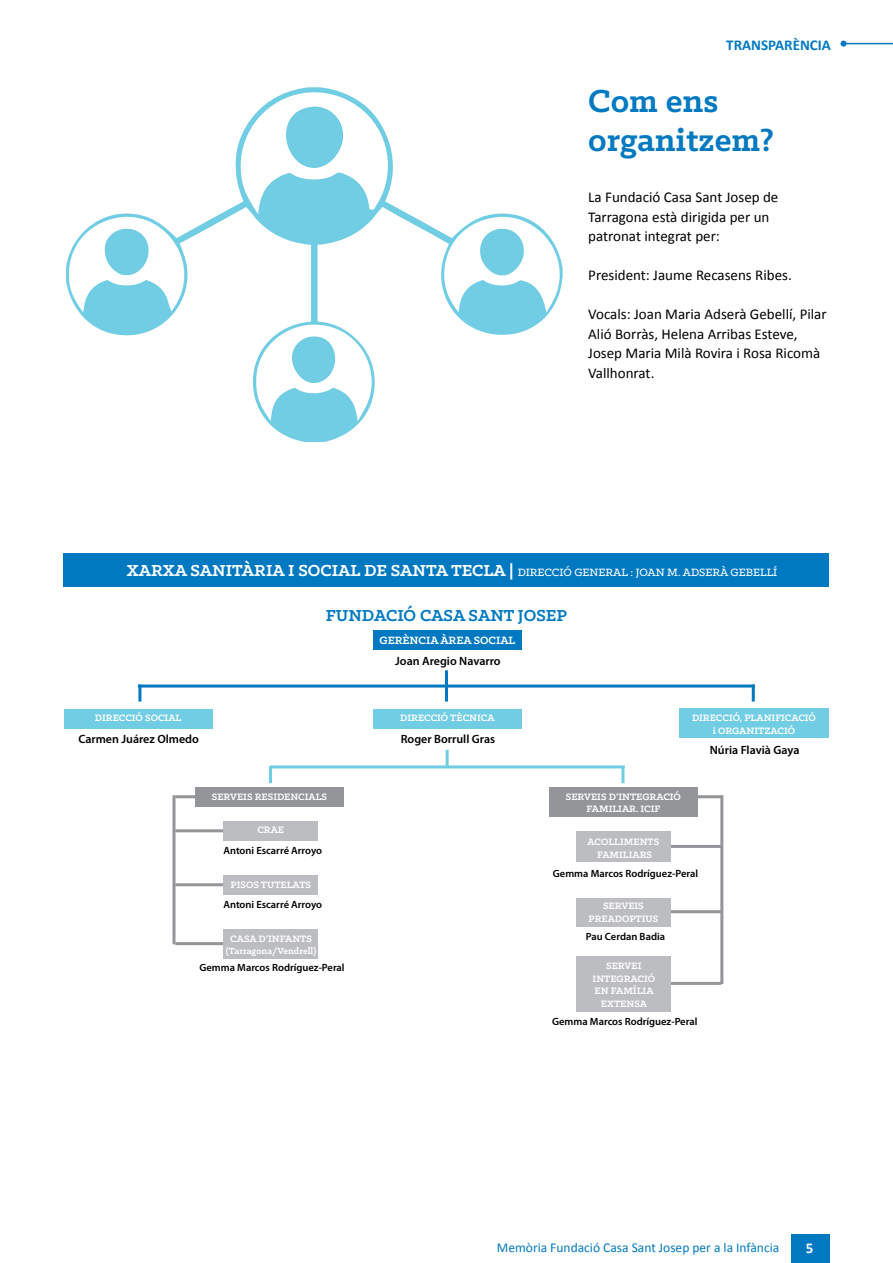
<style>
.page{position:relative;width:893px;height:1263px;background:#fff}
.page>*{position:absolute;margin:0;border:0;box-sizing:border-box;transform-origin:0 0}
.t1{font:700 36px/39px "Klinic Slab";color:#0079c1}
.t2{font:700 18px "Klinic Slab";color:#0079c1}
.t3{font:15px/19.5px "Calibri";color:#000}
.t4{font:700 15px "Calibri";color:#0079c1}
.t5{font:700 15px "Calibri";color:#fff}
.t6{font:13.5px "Calibri";color:#0079c1}
.t7{font:500 12px "Klinic Slab";color:#fff}
.t8{font:600 12px "Myriad Pro";color:#000}
.t9{font:700 12px "Klinic Slab";color:#fff}
.t10{font:700 10.5px/12.6px "Klinic Slab";color:#fff;text-align:center}
.t11{font:600 10.5px "Myriad Pro";color:#000}
.t12{font:700 10.05px "Klinic Slab";color:#fff}
.s1{font-weight:700;font-size:18px}
</style>
<div class="page">
<div style="left:791px;top:1234px;width:38px;height:29px;background:#0079c1"></div>
<hr style="left:843px;top:43px;width:50px;height:1px;background:#0079c1">
<svg style="left:840px;top:41px;width:6px;height:6px"></svg>
<svg style="left:66px;top:87px;width:497px;height:355px"></svg>
<hr style="left:175px;top:795px;width:33px;height:3px;background:#939598">
<hr style="left:175px;top:829px;width:53px;height:3px;background:#939598">
<hr style="left:175px;top:883px;width:53px;height:3px;background:#939598">
<hr style="left:175px;top:942px;width:53px;height:3px;background:#939598">
<hr style="left:688px;top:795px;width:33px;height:3px;background:#939598">
<hr style="left:665px;top:845px;width:56px;height:3px;background:#939598">
<hr style="left:664px;top:910px;width:57px;height:3px;background:#939598">
<hr style="left:664px;top:982px;width:57px;height:3px;background:#939598">
<div style="left:64px;top:553px;width:765px;height:33px;background:#0079c1"></div>
<div style="left:64px;top:709px;width:148px;height:19px;background:#70cde3"></div>
<div style="left:373px;top:709px;width:148px;height:19px;background:#70cde3"></div>
<div style="left:373px;top:630px;width:148px;height:20px;background:#0079c1"></div>
<div style="left:680px;top:709px;width:149px;height:29px;background:#70cde3"></div>
<div style="left:195px;top:787px;width:149px;height:20px;background:#939598"></div>
<div style="left:224px;top:821px;width:94px;height:20px;background:#bcbdc0"></div>
<div style="left:576px;top:831px;width:95px;height:31px;background:#bcbdc0"></div>
<div style="left:224px;top:875px;width:94px;height:19px;background:#bcbdc0"></div>
<div style="left:576px;top:898px;width:95px;height:28px;background:#bcbdc0"></div>
<div style="left:224px;top:929px;width:94px;height:29px;background:#bcbdc0"></div>
<div style="left:576px;top:956px;width:95px;height:55px;background:#bcbdc0"></div>
<div style="left:549px;top:787px;width:149px;height:29px;background:#939598"></div>
<hr style="left:445px;top:670px;width:3px;height:31px;background:#0079c1">
<hr style="left:446px;top:750px;width:3px;height:18px;background:#70cde3">
<hr style="left:138px;top:684px;width:3px;height:17px;background:#0079c1">
<hr style="left:269px;top:766px;width:3px;height:17px;background:#70cde3">
<hr style="left:172px;top:795px;width:3px;height:149px;background:#939598">
<hr style="left:720px;top:795px;width:3px;height:189px;background:#939598">
<hr style="left:752px;top:684px;width:3px;height:17px;background:#0079c1">
<hr style="left:621px;top:766px;width:3px;height:17px;background:#70cde3">
<hr style="left:138px;top:684px;width:617px;height:3px;background:#0079c1">
<hr style="left:270px;top:765px;width:355px;height:3px;background:#70cde3">
<h3 class="t4" style="left:726px;top:34px;width:99px">TRANSPARÈNCIA</h3>
<h1 class="t1" style="left:588px;top:81px;width:187px">Com ens organitzem?</h1>
<h3 class="t3" style="left:588px;top:187px;width:192px">La Fundació Casa Sant Josep de<br>Tarragona està dirigida per un patronat integrat per:</h3>
<h3 class="t3" style="left:588px;top:265px;width:205px">President: Jaume Recasens Ribes.</h3>
<h3 class="t3" style="left:588px;top:304px;width:240px">Vocals: Joan Maria Adserà Gebellí, Pilar<br>Alió Borràs, Helena Arribas Esteve,<br>Josep Maria Milà Rovira i Rosa Ricomà<br>Vallhonrat.</h3>
<p class="t7" style="left:127px;top:565px;width:652px"><span class="s1">XARXA SANITÀRIA I SOCIAL DE SANTA TECLA |</span> DIRECCIÓ GENERAL : JOAN M. ADSERÀ Gebellí</p>
<h2 class="t2" style="left:326px;top:604px;width:243px">FUNDACIÓ CASA SANT JOSEP</h2>
<p class="t9" style="left:380px;top:632px;width:137px">GERÈNCIA ÀREA SOCIAL</p>
<p class="t8" style="left:395px;top:653px;width:107px">Joan Aregio Navarro</p>
<p class="t10" style="left:95px;top:711px;width:88px">DIRECCIÓ SOCIAL</p>
<p class="t10" style="left:400px;top:711px;width:96px">DIRECCIÓ TÈCNICA</p>
<p class="t8" style="left:78px;top:731px;width:122px">Carmen Juárez Olmedo</p>
<p class="t10" style="left:212px;top:790px;width:117px">SERVEIS RESIDENCIALS</p>
<p class="t10" style="left:257px;top:824px;width:28px">CRAE</p>
<p class="t11" style="left:223px;top:843px;width:100px">Antoni Escarré Arroyo</p>
<p class="t10" style="left:230px;top:878px;width:82px">PISOS TUTELATS</p>
<p class="t11" style="left:223px;top:897px;width:100px">Antoni Escarré Arroyo</p>
<p class="t10" style="left:230px;top:932px;width:83px">CASA D’INFANTS</p>
<p class="t12" style="left:226px;top:944px;width:92px">(Tarragona/Vendrell)</p>
<p class="t11" style="left:199px;top:961px;width:147px">Gemma Marcos Rodríguez-Peral</p>
<p class="t8" style="left:401px;top:731px;width:96px">Roger Borrull Gras</p>
<p class="t10" style="left:692px;top:711px;width:125px">DIRECCIÓ, PLANIFICACIÓ i ORGANITZACIÓ</p>
<p class="t8" style="left:710px;top:742px;width:91px">Núria Flavià Gaya</p>
<p class="t10" style="left:566px;top:790px;width:117px">SERVEIS D’INTEGRACIÓ<br>FAMILIAR. ICIF</p>
<p class="t10" style="left:588px;top:835px;width:17px;text-align:right">Acolliments familiars</p>
<p class="t11" style="left:553px;top:867px;width:147px">Gemma Marcos Rodríguez-Peral</p>
<p class="t10" style="left:588px;top:899px;width:71px">SERVEIS<br>PREADOPTIUS</p>
<p class="t11" style="left:586px;top:930px;width:81px">Pau Cerdan Badia</p>
<p class="t10" style="left:592px;top:959px;width:64px">SERVEI<br>INTEGRACIÓ<br>EN FAMÍLIA<br>EXTENSA</p>
<p class="t11" style="left:552px;top:1015px;width:147px">Gemma Marcos Rodríguez-Peral</p>
<p class="t6" style="left:497px;top:1239px;width:284px">Memòria Fundació Casa Sant Josep per a la Infància</p>
<h3 class="t5" style="left:806px;top:1237px;width:9px">5</h3>
</div>
